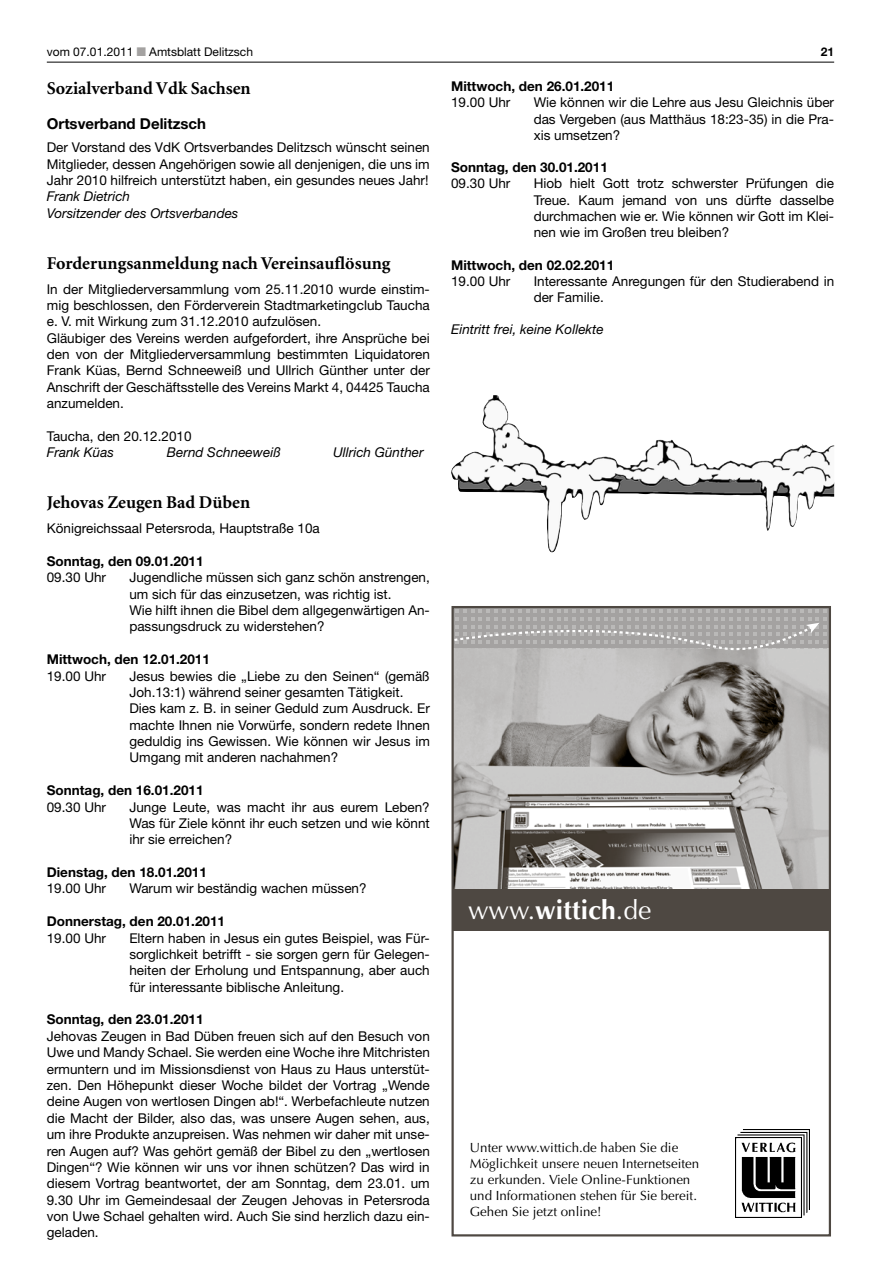
<style>
.page{position:relative;width:881px;height:1263px;background:#fff}
.page>*{position:absolute;margin:0;border:0;box-sizing:border-box;transform-origin:0 0}
.t1{font:26.55px "Optima";color:#fff}
.t2{font:700 18px "Minion";color:#000}
.t3{font:700 15px "Helvetica Neue LT";color:#000}
.t4{font:13.5px/16.4px "Helvetica Neue LT";color:#000;text-align:justify}
.t5{font:700 13.5px "Helvetica Neue LT";color:#000}
.t6{font:italic 13.5px/16.4px "Helvetica Neue LT";color:#000}
.t7{font:13.35px/15.9px "Optima";color:#000}
.t8{font:12px "Helvetica Neue LT";color:#000}
.t9{font:700 12px "Helvetica Neue LT";color:#000}
.s1{font-weight:700}
</style>
<div class="page">
<hr style="left:47px;top:62px;width:786px;height:1px;background:#000">
<img style="left:735px;top:1130px;width:74px;height:87px">
<img style="left:454px;top:648px;width:373px;height:240px">
<div style="left:452px;top:888px;width:377px;height:42px;background:#4e4842"></div>
<div style="left:451px;top:606px;width:379px;height:630px;border:2px solid #4e4842"></div>
<svg style="left:452px;top:609px;width:374px;height:52px;background:#b0aead"></svg>
<img style="left:451px;top:395px;width:382px;height:157px">
<p class="t8" style="left:47px;top:45px;width:88px">vom 07.01.2011</p>
<p class="t8" style="left:149px;top:45px;width:105px">Amtsblatt Delitzsch</p>
<p class="t9" style="left:820px;top:44px;width:15px">21</p>
<h2 class="t2" style="left:47px;top:79px;width:205px">Sozialverband Vdk Sachsen</h2>
<p class="t3" style="left:47px;top:115px;width:161px">Ortsverband Delitzsch</p>
<p class="t4" style="left:47px;top:139px;width:384px">Der Vorstand des VdK Ortsverbandes Delitzsch wünscht seinen Mitglieder, dessen Angehörigen sowie all denjenigen, die uns im Jahr 2010 hilfreich unterstützt haben, ein gesundes neues Jahr!</p>
<p class="t6" style="left:47px;top:188px;width:193px">Frank Dietrich<br>Vorsitzender des Ortsverbandes</p>
<h2 class="t2" style="left:47px;top:254px;width:345px">Forderungsanmeldung nach Vereinsauflösung</h2>
<p class="t4" style="left:47px;top:280px;width:384px;text-align:left">In der Mitgliederversammlung vom 25.11.2010 wurde einstim&shy;mig beschlossen, den Förderverein Stadtmarketingclub Taucha e. V. mit Wirkung zum 31.12.2010 aufzulösen.<br>Gläubiger des Vereins werden aufgefordert, ihre Ansprüche bei den von der Mitgliederversammlung bestimmten Liquidatoren Frank Küas, Bernd Schneeweiß und Ullrich Günther unter der Anschrift der Geschäftsstelle des Vereins Markt 4, 04425 Taucha anzumelden.</p>
<p class="t4" style="left:47px;top:428px;width:146px">Taucha, den 20.12.2010</p>
<p class="t6" style="left:47px;top:444px;width:69px">Frank Küas</p>
<p class="t6" style="left:167px;top:444px;width:115px">Bernd Schneeweiß</p>
<p class="t6" style="left:333px;top:444px;width:92px">Ullrich Günther</p>
<h2 class="t2" style="left:47px;top:493px;width:205px">Jehovas Zeugen Bad Düben</h2>
<p class="t4" style="left:47px;top:520px;width:274px">Königreichssaal Petersroda, Hauptstraße 10a</p>
<p class="t5" style="left:47px;top:553px;width:158px">Sonntag, den 09.01.2011</p>
<p class="t4" style="left:47px;top:569px;width:61px">09.30 Uhr</p>
<p class="t4" style="left:129px;top:569px;width:302px;text-align:left">Jugendliche müssen sich ganz schön anstrengen, um sich für das einzusetzen, was richtig ist.<br>Wie hilft ihnen die Bibel dem allgegenwärtigen An&shy;passungsdruck zu widerstehen?</p>
<p class="t5" style="left:47px;top:651px;width:165px">Mittwoch, den 12.01.2011</p>
<p class="t4" style="left:47px;top:667px;width:61px">19.00 Uhr</p>
<p class="t4" style="left:129px;top:667px;width:302px;text-align:left">Jesus bewies die „Liebe zu den Seinen“ (gemäß Joh.13:1) während seiner gesamten Tätigkeit.<br>Dies kam z. B. in seiner Geduld zum Ausdruck. Er machte Ihnen nie Vorwürfe, sondern redete Ihnen geduldig ins Gewissen. Wie können wir Jesus im Umgang mit anderen nachahmen?</p>
<p class="t5" style="left:47px;top:782px;width:158px">Sonntag, den 16.01.2011</p>
<p class="t4" style="left:47px;top:798px;width:61px">09.30 Uhr</p>
<p class="t4" style="left:129px;top:798px;width:302px">Junge Leute, was macht ihr aus eurem Leben?<br>Was für Ziele könnt ihr euch setzen und wie könnt ihr sie erreichen?</p>
<p class="t5" style="left:47px;top:864px;width:162px">Dienstag, den 18.01.2011</p>
<p class="t4" style="left:47px;top:880px;width:61px">19.00 Uhr</p>
<p class="t4" style="left:129px;top:880px;width:239px">Warum wir beständig wachen müssen?</p>
<p class="t5" style="left:47px;top:913px;width:180px">Donnerstag, den 20.01.2011</p>
<p class="t4" style="left:47px;top:929px;width:61px">19.00 Uhr</p>
<p class="t4" style="left:129px;top:929px;width:302px">Eltern haben in Jesus ein gutes Beispiel, was Für&shy;sorglichkeit betrifft - sie sorgen gern für Gelegen&shy;heiten der Erholung und Entspannung, aber auch für interessante biblische Anleitung.</p>
<p class="t5" style="left:47px;top:1011px;width:158px">Sonntag, den 23.01.2011</p>
<p class="t4" style="left:47px;top:1028px;width:384px">Jehovas Zeugen in Bad Düben freuen sich auf den Besuch von Uwe und Mandy Schael. Sie werden eine Woche ihre Mitchristen ermuntern und im Missionsdienst von Haus zu Haus unterstüt&shy;zen. Den Höhepunkt dieser Woche bildet der Vortrag „Wende deine Augen von wertlosen Dingen ab!“. Werbefachleute nutzen die Macht der Bilder, also das, was unsere Augen sehen, aus, um ihre Produkte anzupreisen. Was nehmen wir daher mit unse&shy;ren Augen auf? Was gehört gemäß der Bibel zu den „wertlosen Dingen“? Wie können wir uns vor ihnen schützen? Das wird in diesem Vortrag beantwortet, der am Sonntag, dem 23.01. um 9.30 Uhr im Gemeindesaal der Zeugen Jehovas in Petersroda von Uwe Schael gehalten wird. Auch Sie sind herzlich dazu ein&shy;geladen.</p>
<p class="t5" style="left:451px;top:78px;width:165px">Mittwoch, den 26.01.2011</p>
<p class="t4" style="left:451px;top:94px;width:61px">19.00 Uhr</p>
<p class="t4" style="left:533px;top:94px;width:302px">Wie können wir die Lehre aus Jesu Gleichnis über das Vergeben (aus Matthäus 18:23-35) in die Pra&shy;xis umsetzen?</p>
<p class="t5" style="left:451px;top:159px;width:158px">Sonntag, den 30.01.2011</p>
<p class="t4" style="left:451px;top:175px;width:61px">09.30 Uhr</p>
<p class="t4" style="left:533px;top:175px;width:302px">Hiob hielt Gott trotz schwerster Prüfungen die Treue. Kaum jemand von uns dürfte dasselbe durchmachen wie er. Wie können wir Gott im Klei&shy;nen wie im Großen treu bleiben?</p>
<p class="t5" style="left:451px;top:256px;width:165px">Mittwoch, den 02.02.2011</p>
<p class="t4" style="left:451px;top:273px;width:61px">19.00 Uhr</p>
<p class="t4" style="left:533px;top:273px;width:302px">Interessante Anregungen für den Studierabend in der Familie.</p>
<p class="t6" style="left:451px;top:321px;width:154px">Eintritt frei, keine Kollekte</p>
<h1 class="t1" style="left:468px;top:895px;width:185px">www.<span class="s1">wittich</span>.de</h1>
<p class="t7" style="left:469px;top:1140px;width:231px">Unter www.wittich.de haben Sie die Möglichkeit unsere neuen Internetseiten zu erkunden. Viele Online-Funktionen und Informationen stehen für Sie bereit.<br>Gehen Sie jetzt online!</p>
</div>
